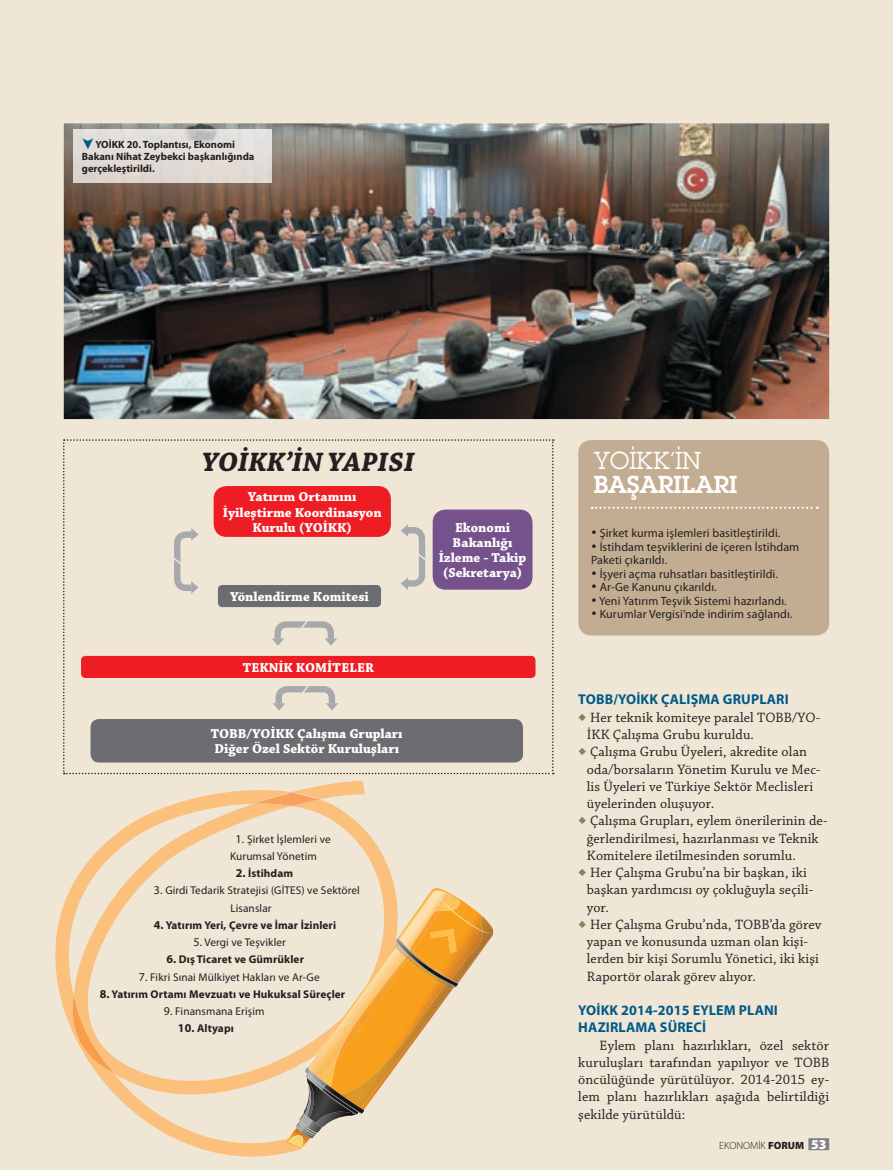
<style>
.page{position:relative;width:893px;height:1170px;background:#fff}
.page>*{position:absolute;margin:0;border:0;box-sizing:border-box;transform-origin:0 0}
.t1{font:italic 700 28.05px "Chaparral Pro";color:#231f20}
.t2{font:24px "Lubalin Graph Turk B";color:#fff}
.t3{font:24px "Lubalin Graph Turk";color:#fff}
.t4{font:14.25px/17.2px "Chaparral Pro";letter-spacing:.01em;color:#231f20}
.t5{font:700 14.25px/17.2px "Myriad Pro";letter-spacing:.01em;color:#005a88}
.t6{font:700 13.65px/15.1px "Chaparral Pro";color:#fff;text-align:center}
.t7{font:12px/13.5px "Myriad Pro";letter-spacing:.01em;color:#231f20}
.t8{font:11.25px/17.2px "Myriad Pro";letter-spacing:.01em;color:#231f20}
.t9{font:700 11.25px "Myriad Pro";letter-spacing:.01em;color:#231f20}
.t10{font:700 10.5px/12px "Myriad Pro";color:#231f20}
.t11{font:300 10.5px "Myriad Pro";color:#231f20}
.s1{color:#005a88}
.s2{font-size:12px}
.s3{font-family:"Retina Display";font-weight:500;font-size:13.5px}
.s4{font-family:"Minion Pro";font-weight:600;font-style:italic;font-size:18px;color:#808755}
.s5{font-weight:900}
.s6{font-weight:900;font-size:13.5px;color:#fff}
.s7{font-weight:900;font-size:9px;color:#808285}
</style>
<div class="page">
<div style="left:0;top:0;width:893px;height:1169px;background:#f0e6d6"></div>
<div style="left:808px;top:1138px;width:21px;height:12px;background:#808285"></div>
<img style="left:64px;top:123px;width:765px;height:296px">
<svg style="left:55px;top:781px;width:340px;height:375px"></svg>
<svg style="left:69px;top:994px;width:46px;height:79px"></svg>
<svg style="left:253px;top:792px;width:67px;height:13px"></svg>
<svg style="left:286px;top:887px;width:208px;height:261px"></svg>
<div style="left:578px;top:440px;width:251px;height:195px;background:#c3ad92;border-radius:13px"></div>
<svg style="left:592px;top:506px;width:226px;height:2px"></svg>
<img style="left:74px;top:129px;width:198px;height:54px">
<svg style="left:63px;top:439px;width:491px;height:335px"></svg>
<p class="t10" style="left:82px;top:140px;width:174px"><span class="s1">■</span>YOİKK 20. Toplantısı, Ekonomi<br>Bakanı Nihat Zeybekci başkanlığında gerçekleştirildi.</p>
<h1 class="t1" style="left:202px;top:450px;width:214px">YOİKK’İN YAPISI</h1>
<p class="t6" style="left:223px;top:490px;width:160px">Yatırım Ortamını<br>İyileştirme Koordinasyon<br>Kurulu (YOİKK)</p>
<p class="t6" style="left:230px;top:590px;width:140px">Yönlendirme Komitesi</p>
<p class="t6" style="left:243px;top:661px;width:133px">TEKNİK KOMİTELER</p>
<p class="t6" style="left:211px;top:727px;width:193px;text-align:left">TOBB/YOİKK Çalışma Grupları<br>Diğer Özel Sektör Kuruluşları</p>
<p class="t6" style="left:439px;top:521px;width:89px">Ekonomi<br>Bakanlığı<br>İzleme - Takip (Sekretarya)</p>
<p class="t8" style="left:230px;top:831px;width:102px;text-indent:6px"><span class="s2">1.</span> Şirket İşlemleri ve<br>Kurumsal Yönetim</p>
<p class="t9" style="left:236px;top:868px;width:59px"><span class="s2">2.</span> İstihdam</p>
<p class="t8" style="left:230px;top:882px;width:131px;text-indent:-76px"><span class="s2">3.</span> Girdi Tedarik Stratejisi (GİTES) ve Sektörel<br>Lisanslar</p>
<p class="t9" style="left:154px;top:920px;width:184px"><span class="s2">4.</span> Yatırım Yeri, Çevre ve İmar İzinleri</p>
<p class="t8" style="left:193px;top:934px;width:94px"><span class="s2">5.</span> Vergi ve Teşvikler</p>
<p class="t9" style="left:166px;top:955px;width:139px"><span class="s2">6.</span> Dış Ticaret ve Gümrükler</p>
<p class="t8" style="left:139px;top:969px;width:182px"><span class="s2">7.</span> Fikri Sınai Mülkiyet Hakları ve Ar-Ge</p>
<p class="t9" style="left:100px;top:989px;width:247px"><span class="s2">8.</span> Yatırım Ortamı Mevzuatı ve Hukuksal Süreçler</p>
<p class="t8" style="left:164px;top:1003px;width:102px"><span class="s2">9.</span> Finansmana Erişim</p>
<p class="t9" style="left:178px;top:1024px;width:58px"><span class="s2">10.</span> Altyapı</p>
<h2 class="t3" style="left:594px;top:445px;width:109px">YOİKK’İN</h2>
<h2 class="t2" style="left:594px;top:469px;width:145px">BAŞARILARI</h2>
<p class="t7" style="left:591px;top:527px;width:191px"><span class="s3">•</span> Şirket kurma işlemleri basitleştirildi.</p>
<p class="t7" style="left:591px;top:540px;width:210px"><span class="s3">•</span> İstihdam teşviklerini de içeren İstihdam<br>Paketi çıkarıldı.</p>
<p class="t7" style="left:591px;top:567px;width:188px"><span class="s3">•</span> İşyeri açma ruhsatları basitleştirildi.</p>
<p class="t7" style="left:591px;top:581px;width:127px"><span class="s3">•</span> Ar-Ge Kanunu çıkarıldı.</p>
<p class="t7" style="left:591px;top:594px;width:197px"><span class="s3">•</span> Yeni Yatırım Teşvik Sistemi hazırlandı.</p>
<p class="t7" style="left:591px;top:608px;width:203px"><span class="s3">•</span> Kurumlar Vergisi’nde indirim sağlandı.</p>
<p class="t5" style="left:578px;top:692px;width:212px">TOBB/YOİKK ÇALIŞMA GRUPLARI</p>
<p class="t4" style="left:587px;top:709px;width:235px;text-indent:-9px"><span class="s4">◆</span> Her teknik komiteye paralel TOBB/YO-<br>İKK Çalışma Grubu kuruldu.</p>
<p class="t4" style="left:587px;top:744px;width:235px;text-indent:-9px"><span class="s4">◆</span> Çalışma Grubu Üyeleri, akredite olan oda/borsaların Yönetim Kurulu ve Mec&shy;lis Üyeleri ve Türkiye Sektör Meclisleri üyelerinden oluşuyor.</p>
<p class="t4" style="left:587px;top:813px;width:242px;text-indent:-9px"><span class="s4">◆</span> Çalışma Grupları, eylem önerilerinin de&shy;ğerlendirilmesi, hazırlanması ve Teknik<br>Komitelere iletilmesinden sorumlu.</p>
<p class="t4" style="left:587px;top:865px;width:228px;text-indent:-9px"><span class="s4">◆</span> Her Çalışma Grubu’na bir başkan, iki başkan yardımcısı oy çokluğuyla seçili&shy;yor.</p>
<p class="t4" style="left:587px;top:916px;width:236px;text-indent:-9px"><span class="s4">◆</span> Her Çalışma Grubu’nda, TOBB’da görev yapan ve konusunda uzman olan kişi&shy;lerden bir kişi Sorumlu Yönetici, iki kişi Raportör olarak görev alıyor.</p>
<p class="t5" style="left:578px;top:1002px;width:201px">YOİKK 2014-2015 EYLEM PLANI<br>HAZIRLAMA SÜRECİ</p>
<p class="t4" style="left:578px;top:1037px;width:252px;text-align:justify;text-indent:21px">Eylem planı hazırlıkları, özel sektör kuruluşları tarafından yapılıyor ve TOBB öncülüğünde yürütülüyor. 2014-2015 ey&shy;lem planı hazırlıkları aşağıda belirtildiği şekilde yürütüldü:</p>
<p class="t11" style="left:719px;top:1140px;width:111px">EKONOMİK <span class="s5">FORUM</span> <span class="s6">53</span><span class="s7">i</span></p>
</div>
